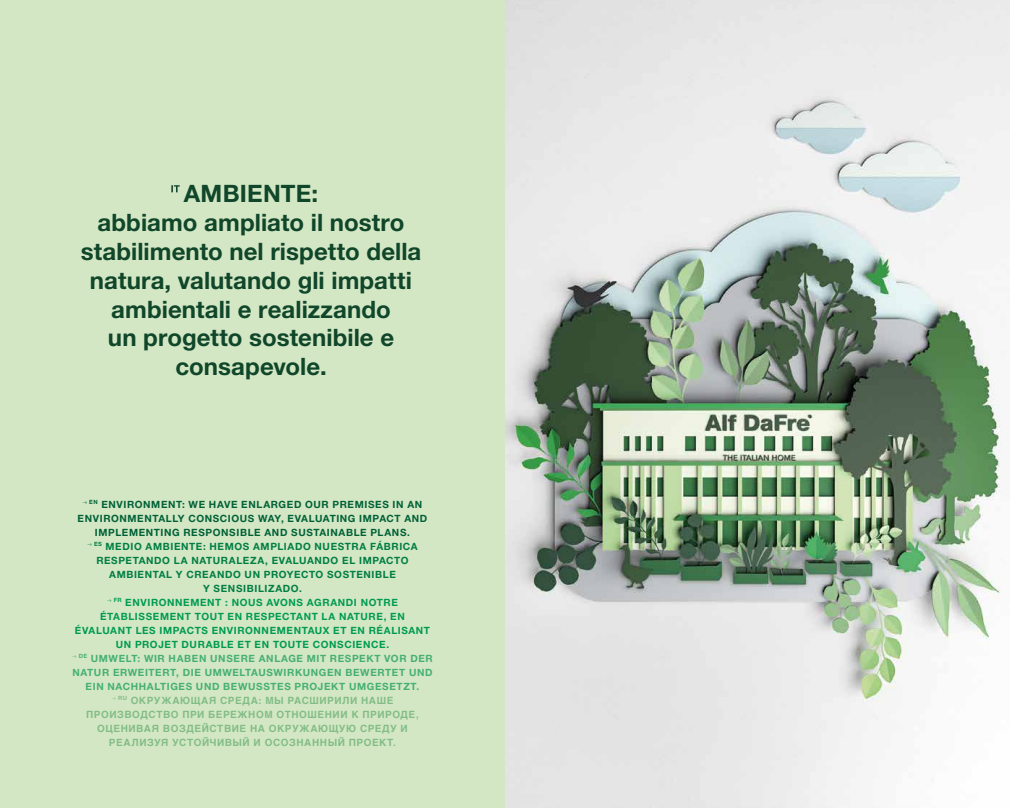
<style>
.page{position:relative;width:1010px;height:808px;background:#fff}
.page>*{position:absolute;margin:0;border:0;box-sizing:border-box;transform-origin:0 0}
.t1{font:700 24px/28.8px "Helvetica Neue LT Std";letter-spacing:.005em;color:#10462a;text-align:center}
.t2{font:700 10px/14px "Helvetica Neue LT Std";letter-spacing:.06em;color:#009b51;text-align:center}
.t3{font:700 10px/14px "Helvetica";letter-spacing:.055em;color:#82bd87;text-align:center}
.t4{font:700 10px/14px "Helvetica Neue LT Std";letter-spacing:.06em;color:#007e43;text-align:center}
.t5{font:700 10px/14px "Helvetica Neue LT Std";letter-spacing:.065em;color:#46b072;text-align:center}
.t6{font:700 10px/14px "Helvetica Neue LT Std";letter-spacing:.06em;color:#006137;text-align:center}
</style>
<div class="page">
<div style="left:0;top:0;width:505px;height:808px;background:#d4e7c4"></div>
<img style="left:505px;top:0;width:504px;height:808px">
<svg style="left:171px;top:185px;width:9px;height:7px"></svg>
<h1 class="t1" style="left:81px;top:179px;width:342px">AMBIENTE:<br>abbiamo ampliato il nostro stabilimento nel rispetto della natura, valutando gli impatti ambientali e realizzando<br>un progetto sostenibile e consapevole.</h1>
<p class="t6" style="left:78px;top:497px;width:351px"><sup>→</sup> <sup>EN</sup> ENVIRONMENT: WE HAVE ENLARGED OUR PREMISES IN AN<br>ENVIRONMENTALLY CONSCIOUS WAY, EVALUATING IMPACT AND<br>IMPLEMENTING RESPONSIBLE AND SUSTAINABLE PLANS.</p>
<p class="t4" style="left:87px;top:539px;width:331px"><sup>→</sup> <sup>ES</sup> MEDIO AMBIENTE: HEMOS AMPLIADO NUESTRA FÁBRICA RESPETANDO LA NATURALEZA, EVALUANDO EL IMPACTO AMBIENTAL Y CREANDO UN PROYECTO SOSTENIBLE<br>Y SENSIBILIZADO.</p>
<p class="t2" style="left:75px;top:595px;width:356px"><sup>→</sup> <sup>FR</sup> ENVIRONNEMENT : NOUS AVONS AGRANDI NOTRE ÉTABLISSEMENT TOUT EN RESPECTANT LA NATURE, EN ÉVALUANT LES IMPACTS ENVIRONNEMENTAUX ET EN RÉALISANT UN PROJET DURABLE ET EN TOUTE CONSCIENCE.</p>
<p class="t5" style="left:72px;top:651px;width:362px"><sup>→</sup> <sup>DE</sup> UMWELT: WIR HABEN UNSERE ANLAGE MIT RESPEKT VOR DER<br>NATUR ERWEITERT, DIE UMWELTAUSWIRKUNGEN BEWERTET UND<br>EIN NACHHALTIGES UND BEWUSSTES PROJEKT UMGESETZT.</p>
<p class="t3" style="left:86px;top:693px;width:334px"><sup>→</sup> <sup>RU</sup> ОКРУЖАЮЩАЯ СРЕДА: МЫ РАСШИРИЛИ НАШЕ ПРОИЗВОДСТВО ПРИ БЕРЕЖНОМ ОТНОШЕНИИ К ПРИРОДЕ, ОЦЕНИВАЯ ВОЗДЕЙСТВИЕ НА ОКРУЖАЮЩУЮ СРЕДУ И РЕАЛИЗУЯ УСТОЙЧИВЫЙ И ОСОЗНАННЫЙ ПРОЕКТ.</p>
</div>
